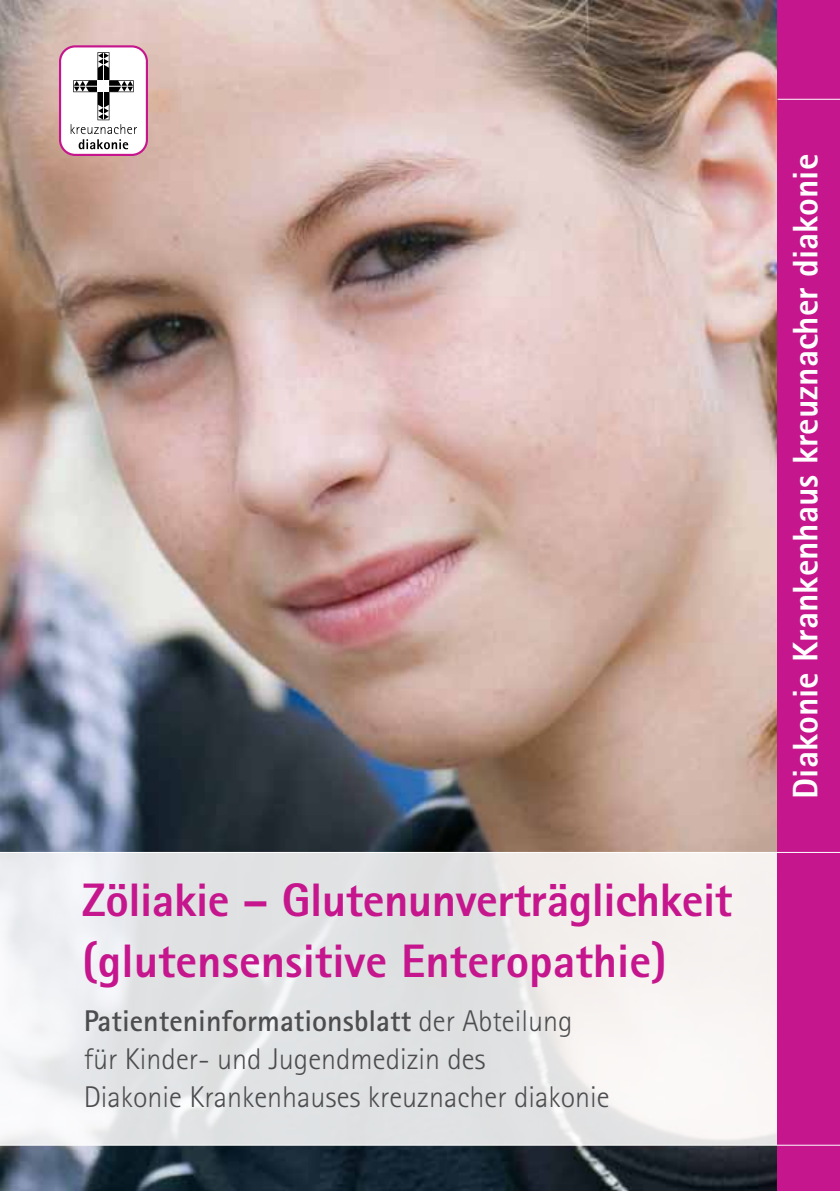
<style>
.page{position:relative;width:840px;height:1191px;background:#fff}
.page>*{position:absolute;margin:0;border:0;box-sizing:border-box;transform-origin:0 0}
.t1{font:800 47px/61.2px "Rotis Sans Serif Pro";letter-spacing:-.01em;color:#c6168d}
.t2{font:800 35.4px "Rotis Sans Serif Pro";color:#fff}
.t3{font:300 30px/38px "Rotis Sans Serif Pro";color:#4d4d4f}
.s1{font-weight:700}
</style>
<div class="page">
<img style="left:0;top:0;width:777px;height:1191px">
<svg style="left:0;top:853px;width:777px;height:291px;fill:#e3e5e6"></svg>
<svg style="left:59px;top:45px;width:89px;height:111px"></svg>
<div style="left:777px;top:0;width:62px;height:1191px;background:#c6168d"></div>
<hr style="left:0;top:852px;width:839px;height:1px;background:#fff">
<hr style="left:0;top:1144px;width:839px;height:1px;background:#fff">
<hr style="left:777px;top:99px;width:62px;height:1px;background:#fff">
<h1 class="t1" style="left:82px;top:869px;width:651px">Zöliakie – Glutenunverträglichkeit (glutensensitive Enteropathie)</h1>
<p class="t3" style="left:84px;top:1001px;width:527px"><span class="s1">Patienteninformationsblatt</span> der Abteilung für Kinder- und Jugendmedizin des<br>Diakonie Krankenhauses kreuznacher diakonie</p>
<p class="t2" style="left:782px;top:798px;width:646px;rotate:-90deg">Diakonie Krankenhaus kreuznacher diakonie</p>
</div>
